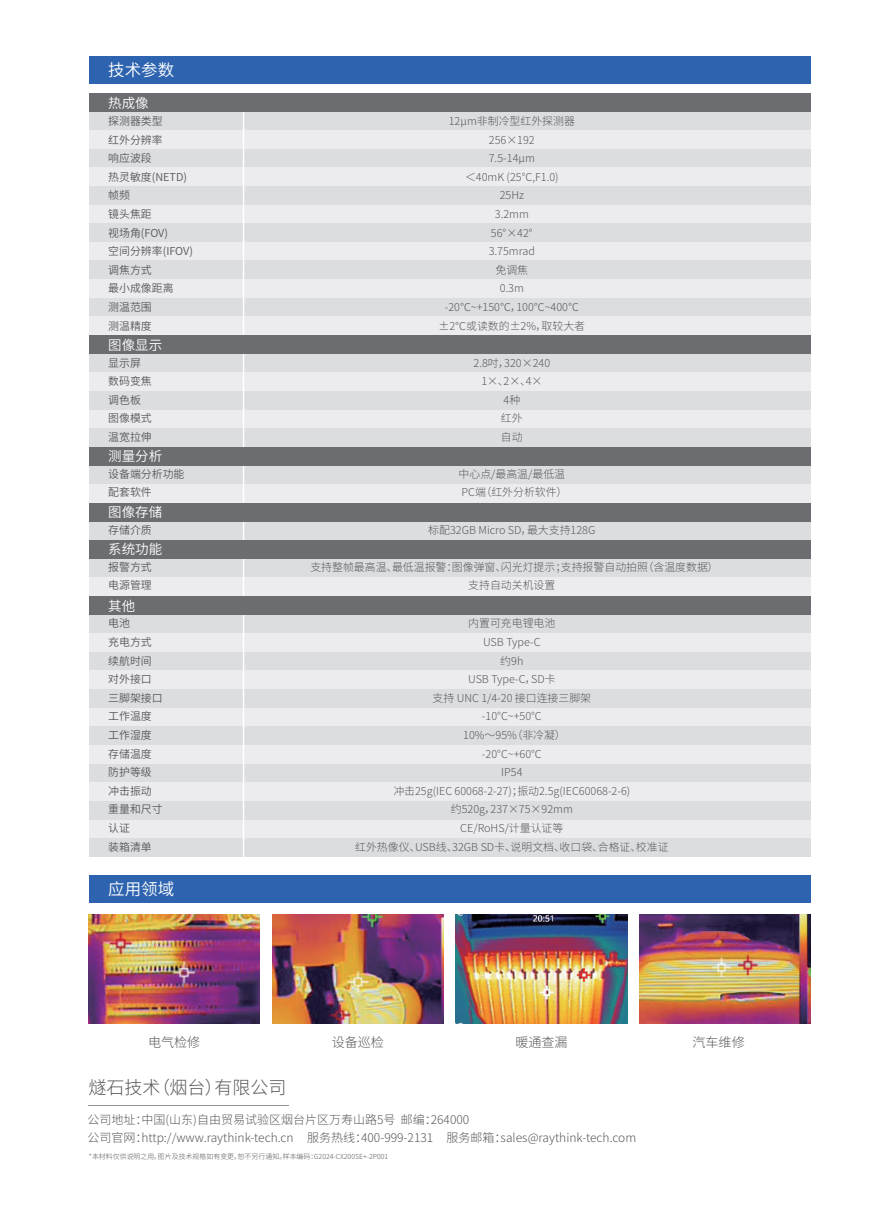
<style>
.page{position:relative;width:893px;height:1212px;background:#fff}
.page>*{position:absolute;margin:0;border:0;box-sizing:border-box;transform-origin:0 0}
.t1{font:300 18px "Source Han Sans CN";color:#57585a}
.t2{font:16.5px "Source Han Sans CN";color:#fff}
.t3{font:13.5px "Source Han Sans CN";color:#fff}
.t4{font:300 13.05px "Source Han Sans CN";color:#57585a}
.t5{font:300 12px/18px "Source Han Sans CN";color:#57585a}
.t6{font:300 10.95px/18.6px "Source Han Sans CN";color:#57585a;text-align:center}
.t7{font:10.95px/18.6px "Source Han Sans CN";color:#57585a}
.t8{font:300 6.9px "Source Han Sans CN";color:#57585a}
</style>
<div class="page">
<div style="left:89px;top:56px;width:722px;height:27px;background:#2d63af"></div>
<div style="left:89px;top:111px;width:722px;height:19px;background:#dcdddf"></div>
<div style="left:89px;top:130px;width:722px;height:19px;background:#ececee"></div>
<div style="left:89px;top:149px;width:722px;height:18px;background:#dcdddf"></div>
<div style="left:89px;top:167px;width:722px;height:19px;background:#ececee"></div>
<div style="left:89px;top:186px;width:722px;height:19px;background:#dcdddf"></div>
<div style="left:89px;top:205px;width:722px;height:18px;background:#ececee"></div>
<div style="left:89px;top:223px;width:722px;height:19px;background:#dcdddf"></div>
<div style="left:89px;top:242px;width:722px;height:19px;background:#ececee"></div>
<div style="left:89px;top:261px;width:722px;height:18px;background:#dcdddf"></div>
<div style="left:89px;top:279px;width:722px;height:19px;background:#ececee"></div>
<div style="left:89px;top:298px;width:722px;height:18px;background:#dcdddf"></div>
<div style="left:89px;top:317px;width:722px;height:18px;background:#ececee"></div>
<div style="left:89px;top:354px;width:722px;height:18px;background:#dcdddf"></div>
<div style="left:89px;top:372px;width:722px;height:19px;background:#ececee"></div>
<div style="left:89px;top:391px;width:722px;height:19px;background:#dcdddf"></div>
<div style="left:89px;top:410px;width:722px;height:18px;background:#ececee"></div>
<div style="left:89px;top:484px;width:722px;height:19px;background:#ececee"></div>
<div style="left:89px;top:559px;width:722px;height:18px;background:#dcdddf"></div>
<div style="left:89px;top:577px;width:722px;height:19px;background:#ececee"></div>
<div style="left:89px;top:615px;width:722px;height:18px;background:#dcdddf"></div>
<div style="left:89px;top:633px;width:722px;height:19px;background:#ececee"></div>
<div style="left:89px;top:652px;width:722px;height:19px;background:#dcdddf"></div>
<div style="left:89px;top:671px;width:722px;height:18px;background:#ececee"></div>
<div style="left:89px;top:689px;width:722px;height:19px;background:#dcdddf"></div>
<div style="left:89px;top:708px;width:722px;height:18px;background:#ececee"></div>
<div style="left:89px;top:727px;width:722px;height:18px;background:#dcdddf"></div>
<div style="left:89px;top:745px;width:722px;height:19px;background:#ececee"></div>
<div style="left:89px;top:764px;width:722px;height:18px;background:#dcdddf"></div>
<div style="left:89px;top:782px;width:722px;height:19px;background:#ececee"></div>
<div style="left:89px;top:801px;width:722px;height:19px;background:#dcdddf"></div>
<div style="left:89px;top:820px;width:722px;height:18px;background:#ececee"></div>
<div style="left:89px;top:838px;width:722px;height:19px;background:#dcdddf"></div>
<div style="left:89px;top:93px;width:722px;height:18px;background:#6c6d70"></div>
<div style="left:89px;top:428px;width:722px;height:19px;background:#dcdddf"></div>
<div style="left:89px;top:466px;width:722px;height:18px;background:#dcdddf"></div>
<div style="left:89px;top:521px;width:722px;height:19px;background:#dcdddf"></div>
<hr style="left:243px;top:113px;width:1px;height:748px;background:#fff">
<div style="left:89px;top:447px;width:722px;height:19px;background:#6c6d70"></div>
<div style="left:89px;top:503px;width:722px;height:18px;background:#6c6d70"></div>
<div style="left:89px;top:540px;width:722px;height:19px;background:#6c6d70"></div>
<div style="left:89px;top:596px;width:722px;height:19px;background:#6c6d70"></div>
<div style="left:89px;top:335px;width:722px;height:19px;background:#6c6d70"></div>
<div style="left:89px;top:875px;width:722px;height:28px;background:#2d63af"></div>
<img style="left:639px;top:915px;width:172px;height:108px">
<img style="left:456px;top:915px;width:171px;height:108px">
<img style="left:89px;top:915px;width:171px;height:108px">
<img style="left:272px;top:915px;width:172px;height:108px">
<hr style="left:89px;top:1105px;width:200px;height:1px;background:#939598">
<h2 class="t2" style="left:108px;top:60px;width:67px">技术参数</h2>
<p class="t7" style="left:108px;top:112px;width:86px">探测器类型<br>红外分辨率<br>响应波段<br>热灵敏度(NETD)帧频<br>镜头焦距<br>视场角(FOV)<br>空间分辨率(IFOV)调焦方式<br>最小成像距离<br>测温范围<br>测温精度</p>
<p class="t6" style="left:439px;top:112px;width:148px">12μm非制冷型红外探测器<br>256×192<br>7.5-14μm<br>＜40mK (25°C,F1.0)<br>25Hz<br>3.2mm<br>56°×42°<br>3.75mrad<br>免调焦<br>0.3m<br>-20℃~+150℃，100℃~400℃ ±2℃或读数的±2%，取较大者</p>
<p class="t3" style="left:108px;top:96px;width:42px">热成像</p>
<p class="t3" style="left:108px;top:337px;width:55px">图像显示</p>
<p class="t7" style="left:108px;top:354px;width:45px">显示屏数码变焦调色板图像模式温宽拉伸</p>
<p class="t6" style="left:474px;top:354px;width:78px">2.8吋，320×240<br>1×、2×、4×<br>4种<br>红外<br>自动</p>
<p class="t7" style="left:108px;top:464px;width:78px">设备端分析功能配套软件</p>
<p class="t6" style="left:459px;top:464px;width:110px;text-align:left">中心点/最高温/最低温<br>PC端（红外分析软件）</p>
<p class="t7" style="left:108px;top:521px;width:45px">存储介质</p>
<p class="t6" style="left:428px;top:521px;width:169px">标配32GB Micro SD，最大支持128G</p>
<p class="t7" style="left:108px;top:558px;width:45px">报警方式电源管理</p>
<p class="t6" style="left:310px;top:558px;width:409px">支持整帧最高温、最低温报警：图像弹窗、闪光灯提示；支持报警自动拍照（含温度数据）支持自动关机设置</p>
<p class="t7" style="left:108px;top:614px;width:56px">电池<br>充电方式续航时间对外接口三脚架接口工作温度工作湿度存储温度防护等级冲击振动重量和尺寸认证<br>装箱清单</p>
<p class="t6" style="left:355px;top:614px;width:315px">内置可充电锂电池<br>USB Type-C<br>约9h<br>USB Type-C，SD卡<br>支持 UNC 1/4-20 接口连接三脚架<br>-10°C~+50°C<br>10%～95%（非冷凝）<br>-20°C~+60°C<br>IP54<br>冲击25g(IEC 60068-2-27)；振动2.5g(IEC60068-2-6)<br>约520g，237×75×92mm<br>CE/RoHS/计量认证等<br>红外热像仪、USB线、32GB SD卡、说明文档、收口袋、合格证、校准证</p>
<p class="t3" style="left:108px;top:448px;width:55px">测量分析</p>
<p class="t3" style="left:108px;top:505px;width:55px">图像存储</p>
<p class="t3" style="left:108px;top:542px;width:55px">系统功能</p>
<p class="t3" style="left:108px;top:598px;width:28px">其他</p>
<h2 class="t2" style="left:108px;top:880px;width:67px">应用领域</h2>
<p class="t4" style="left:148px;top:1035px;width:54px">电气检修</p>
<p class="t4" style="left:332px;top:1035px;width:54px">设备巡检</p>
<p class="t4" style="left:515px;top:1035px;width:54px">暖通查漏</p>
<p class="t4" style="left:692px;top:1035px;width:54px">汽车维修</p>
<h1 class="t1" style="left:89px;top:1077px;width:200px">燧石技术（烟台）有限公司</h1>
<p class="t5" style="left:87px;top:1111px;width:550px">公司地址：中国(山东)自由贸易试验区烟台片区万寿山路5号 邮编：264000<br>公司官网：http://www.raythink-tech.cn 服务热线：400-999-2131 服务邮箱：sales@raythink-tech.com</p>
<p class="t8" style="left:89px;top:1153px;width:301px">*本材料仅供说明之用，图片及技术规格如有变更，恕不另行通知。样本编码：G2024-CX200SE+-2P001</p>
</div>
